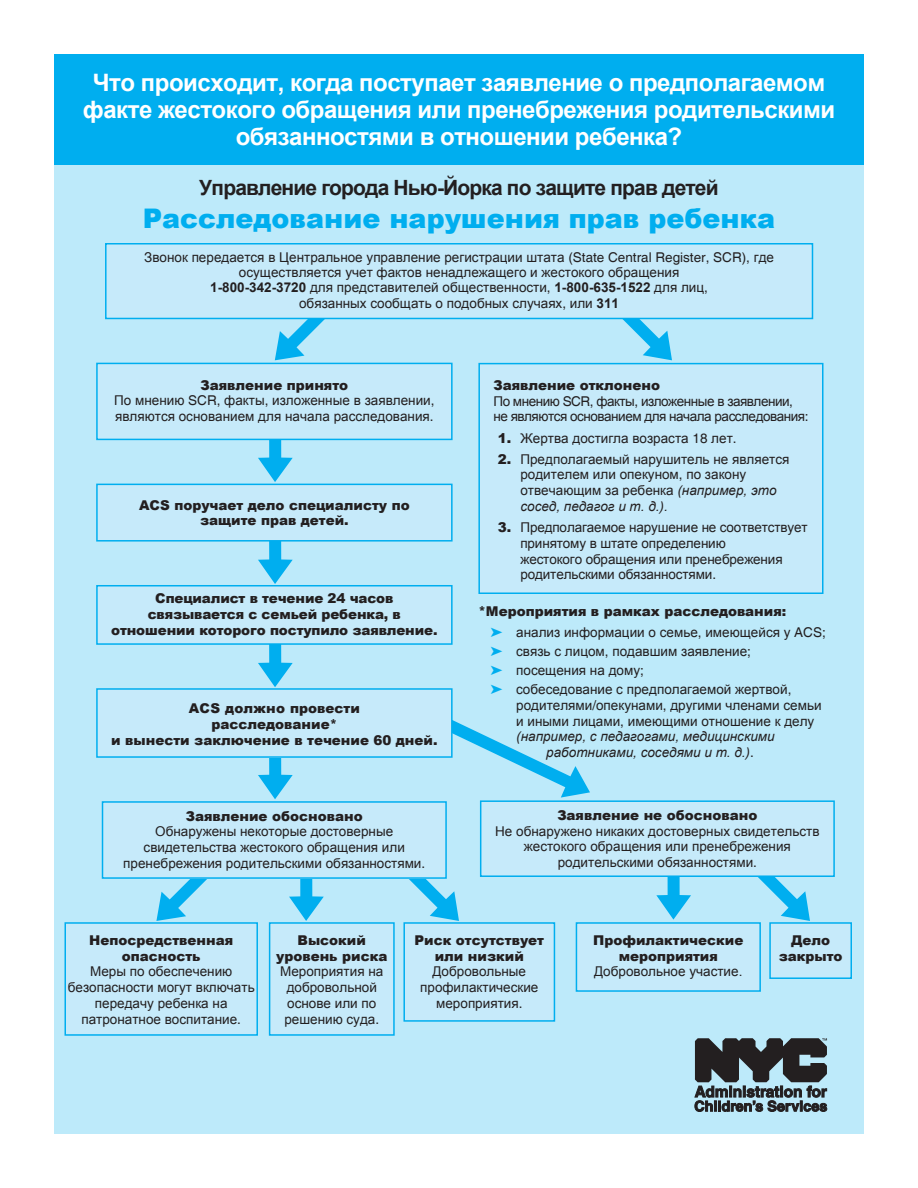
<style>
.page{position:relative;width:918px;height:1188px;background:#fff}
.page>*{position:absolute;margin:0;border:0;box-sizing:border-box;transform-origin:0 0}
.t1{font:900 27px "Arial";color:#00aeef}
.t2{font:700 24px/27px "Arial";letter-spacing:-.02em;color:#fff;text-align:center}
.t3{font:700 21px "Arial";letter-spacing:-.04em;color:#231f20}
.t4{font:13.5px/15.8px "Arial";color:#231f20;text-align:center}
.t5{font:900 13.5px/15.8px "Arial";color:#231f20;text-align:center}
.t6{font:13.5px/15.8px "Arial";letter-spacing:-.035em;color:#231f20}
.t7{font:italic 13.5px "Arial";color:#231f20}
.s1{font-family:"Helvetica"}
.s2{font-weight:700}
.s3{font-weight:900}
.s4{font-style:italic}
.s5{color:#00aeef}
.s6{font-family:"Helvetica";font-style:normal}
</style>
<div class="page">
<div style="left:54px;top:54px;width:810px;height:1080px;background:#bdeafa"></div>
<div style="left:54px;top:54px;width:810px;height:111px;background:#00aeef"></div>
<svg style="left:453px;top:720px;width:137px;height:78px"></svg>
<svg style="left:275px;top:319px;width:109px;height:41px"></svg>
<svg style="left:156px;top:879px;width:51px;height:42px"></svg>
<svg style="left:758px;top:877px;width:52px;height:44px"></svg>
<svg style="left:563px;top:319px;width:109px;height:41px"></svg>
<svg style="left:409px;top:879px;width:50px;height:42px"></svg>
<svg style="left:289px;top:879px;width:35px;height:42px"></svg>
<svg style="left:258px;top:440px;width:35px;height:42px"></svg>
<svg style="left:258px;top:542px;width:35px;height:42px"></svg>
<svg style="left:258px;top:645px;width:35px;height:42px"></svg>
<div style="left:106px;top:244px;width:706px;height:74px;background:#c6eafa"></div>
<div style="left:105px;top:243px;width:708px;height:76px;border:2px solid #00aeef"></div>
<div style="left:479px;top:364px;width:344px;height:229px;background:#c6eafa"></div>
<div style="left:478px;top:363px;width:346px;height:231px;border:2px solid #00aeef"></div>
<div style="left:97px;top:363px;width:355px;height:76px;background:#c6eafa"></div>
<div style="left:96px;top:363px;width:357px;height:77px;border:2px solid #00aeef"></div>
<div style="left:97px;top:484px;width:355px;height:57px;background:#c6eafa"></div>
<div style="left:96px;top:484px;width:357px;height:58px;border:2px solid #00aeef"></div>
<div style="left:97px;top:586px;width:355px;height:58px;background:#c6eafa"></div>
<div style="left:96px;top:585px;width:357px;height:60px;border:2px solid #00aeef"></div>
<div style="left:770px;top:923px;width:81px;height:55px;background:#c6eafa"></div>
<div style="left:769px;top:922px;width:83px;height:57px;border:2px solid #00aeef"></div>
<div style="left:576px;top:923px;width:184px;height:68px;background:#c6eafa"></div>
<div style="left:576px;top:922px;width:185px;height:70px;border:2px solid #00aeef"></div>
<div style="left:65px;top:923px;width:192px;height:112px;background:#c6eafa"></div>
<div style="left:64px;top:922px;width:194px;height:114px;border:2px solid #00aeef"></div>
<div style="left:270px;top:923px;width:124px;height:112px;background:#c6eafa"></div>
<div style="left:269px;top:922px;width:126px;height:114px;border:2px solid #00aeef"></div>
<div style="left:103px;top:802px;width:343px;height:76px;background:#c6eafa"></div>
<div style="left:102px;top:801px;width:345px;height:78px;border:2px solid #00aeef"></div>
<div style="left:404px;top:923px;width:150px;height:98px;background:#c6eafa"></div>
<div style="left:403px;top:922px;width:152px;height:100px;border:2px solid #00aeef"></div>
<svg style="left:656px;top:877px;width:35px;height:43px"></svg>
<div style="left:481px;top:801px;width:353px;height:75px;background:#c6eafa"></div>
<div style="left:480px;top:800px;width:355px;height:77px;border:2px solid #00aeef"></div>
<svg style="left:258px;top:758px;width:35px;height:41px"></svg>
<div style="left:97px;top:689px;width:355px;height:68px;background:#c6eafa"></div>
<div style="left:96px;top:688px;width:357px;height:70px;border:2px solid #00aeef"></div>
<svg style="left:695px;top:1038px;width:132px;height:74px"></svg>
<p class="t2" style="left:83px;top:70px;width:754px">Что происходит, когда поступает заявление о предполагаемом факте жестокого обращения или пренебрежения родительскими обязанностями в отношении ребенка?</p>
<p class="t3" style="left:199px;top:174px;width:521px">Управление города Нью-Йорка по защите прав детей</p>
<p class="t1" style="left:143px;top:199px;width:634px">Расследование нарушения прав ребенка</p>
<p class="t4" style="left:144px;top:250px;width:631px;line-height:15px">Звонок передается в Центральное управление регистрации штата <span class="s1">(State Central Register, SCR),</span> где осуществляется учет фактов ненадлежащего и жестокого обращения</p>
<p class="t4" style="left:210px;top:280px;width:499px"><span class="s2">1-800-342-3720</span> для представителей общественности<span class="s1">,</span> <span class="s2">1-800-635-1522</span> для лиц<span class="s1">, </span>обязанных сообщать о подобных случаях<span class="s1">,</span> или <span class="s2">311</span></p>
<p class="t5" style="left:200px;top:377px;width:149px">Заявление принято</p>
<p class="t4" style="left:114px;top:393px;width:322px;text-align:left">По мнению <span class="s1">SCR,</span> факты<span class="s1">,</span> изложенные в заявлении<span class="s1">, </span>являются основанием для начала расследования<span class="s1">.</span></p>
<p class="t5" style="left:139px;top:496px;width:272px">ACS поручает дело специалисту по защите прав детей.</p>
<p class="t5" style="left:111px;top:590px;width:328px">Специалист в течение 24 часов связывается с семьей ребенка, в отношении которого поступило заявление.</p>
<p class="t5" style="left:111px;top:700px;width:328px">ACS должно провести<br>расследование*<br>и вынести заключение в течение 60 дней.</p>
<p class="t5" style="left:186px;top:808px;width:178px">Заявление обосновано</p>
<p class="t4" style="left:123px;top:824px;width:303px">Обнаружены некоторые достоверные свидетельства жестокого обращения или пренебрежения родительскими обязанностями<span class="s1">.</span></p>
<p class="t5" style="left:493px;top:377px;width:168px">Заявление отклонено</p>
<p class="t6" style="left:493px;top:393px;width:317px">По мнению <span class="s1">SCR,</span> факты<span class="s1">,</span> изложенные в заявлении<span class="s1">, </span>не являются основанием для начала расследования<span class="s1">:</span></p>
<p class="t4" style="left:498px;top:430px;width:240px"><span class="s3">1.</span> Жертва достигла возраста <span class="s1">18</span> лет<span class="s1">.</span></p>
<p class="t4" style="left:520px;top:451px;width:271px;text-align:left;text-indent:-23px"><span class="s3">2.</span> Предполагаемый нарушитель не является родителем или опекуном<span class="s1">,</span> по закону отвечающим за ребенка <span class="s4">(например, это сосед, педагог и т. д.).</span></p>
<p class="t4" style="left:520px;top:520px;width:289px;text-align:left;text-indent:-23px"><span class="s3">3.</span> Предполагаемое нарушение не соответствует принятому в штате определению<br>жестокого обращения или пренебрежения родительскими обязанностями<span class="s1">.</span></p>
<p class="t5" style="left:478px;top:603px;width:309px">*Мероприятия в рамках расследования:</p>
<p class="t4" style="left:491px;top:625px;width:337px"><span class="s5">➤</span> анализ информации о семье<span class="s1">,</span> имеющейся у <span class="s1">ACS;</span></p>
<p class="t4" style="left:491px;top:644px;width:262px"><span class="s5">➤</span> связь с лицом<span class="s1">,</span> подавшим заявление<span class="s1">;</span></p>
<p class="t4" style="left:491px;top:663px;width:155px"><span class="s5">➤</span> посещения на дому<span class="s1">;</span></p>
<p class="t4" style="left:491px;top:682px;width:302px"><span class="s5">➤</span> собеседование с предполагаемой жертвой<span class="s1">,</span></p>
<p class="t4" style="left:516px;top:697px;width:307px">родителями<span class="s1">/</span>опекунами<span class="s1">,</span> другими членами семьи</p>
<p class="t4" style="left:516px;top:713px;width:300px">и иными лицами<span class="s1">,</span> имеющими отношение к делу</p>
<p class="t7" style="left:516px;top:728px;width:260px">(например, с педагогами, медицинскими</p>
<p class="t7" style="left:546px;top:744px;width:209px">работниками, соседями и т. д.)<span class="s6">.</span></p>
<p class="t5" style="left:557px;top:807px;width:202px">Заявление не обосновано</p>
<p class="t4" style="left:495px;top:823px;width:326px">Не обнаружено никаких достоверных свидетельств жестокого обращения или пренебрежения родительскими обязанностями<span class="s1">.</span></p>
<p class="t5" style="left:89px;top:932px;width:146px">Непосредственная опасность</p>
<p class="t4" style="left:68px;top:964px;width:188px">Меры по обеспечению безопасности могут включать передачу ребенка на патронатное воспитание<span class="s1">.</span></p>
<p class="t5" style="left:276px;top:932px;width:113px">Высокий уровень риска</p>
<p class="t4" style="left:280px;top:964px;width:105px">Мероприятия на добровольной основе или по решению суда<span class="s1">.</span></p>
<p class="t5" style="left:414px;top:932px;width:131px">Риск отсутствует или низкий</p>
<p class="t4" style="left:420px;top:964px;width:120px">Добровольные профилактические мероприятия<span class="s1">.</span></p>
<p class="t5" style="left:593px;top:932px;width:152px">Профилактические мероприятия</p>
<p class="t4" style="left:594px;top:964px;width:150px">Добровольное участие.</p>
<p class="t5" style="left:791px;top:932px;width:40px">Дело</p>
<p class="t5" style="left:779px;top:948px;width:65px">закрыто</p>
</div>
